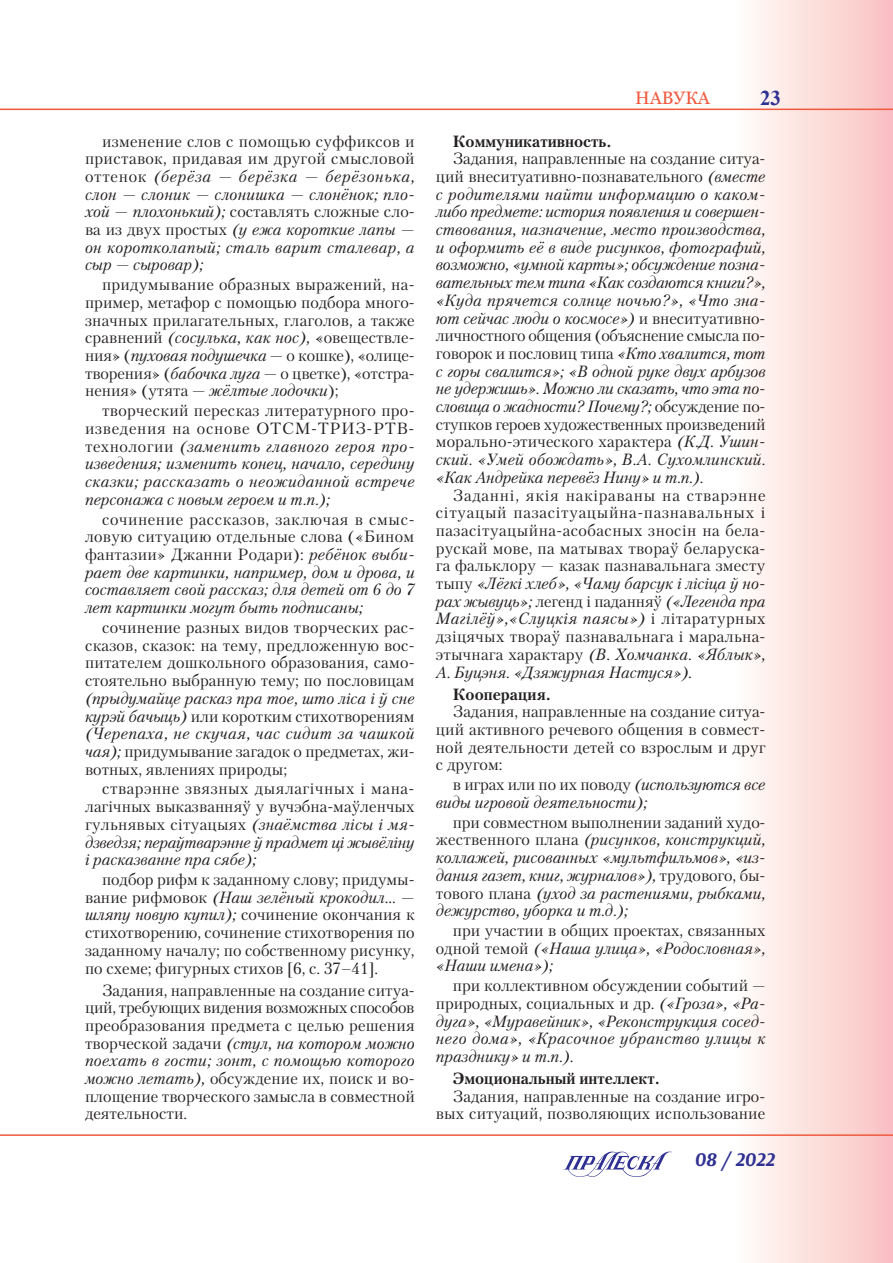
<style>
.page{position:relative;width:893px;height:1263px;background:#fff}
.page>*{position:absolute;margin:0;border:0;box-sizing:border-box;transform-origin:0 0}
.t1{font:700 21px "Times New Roman";color:#2e3092}
.t2{font:italic 700 19.5px "Arsenal";color:#2e3092}
.t3{font:18px "Georgia";color:#f0593e}
.Текст{font:16.2px/17.7px "Petersburg C";color:#231f20;text-align:justify}
.Текст-2{font:italic 16.2px/17.7px "Petersburg C";color:#231f20;text-align:justify}
.Текст_жирный{font:700 16.2px "Petersburg C";color:#231f20}
.s1{font-style:normal}
.s2{font-style:italic}
</style>
<div class="page">
<div style="left:735px;top:0;width:158px;height:1263px;background:linear-gradient(to right,#fffef9,#f9c1c1)"></div>
<hr style="left:0;top:1134px;width:893px;height:2px;background:#f0593e">
<svg style="left:563px;top:1151px;width:109px;height:26px"></svg>
<hr style="left:0;top:109px;width:893px;height:1px;background:#f0593e">
<p class="Текст-2" style="left:85px;top:132px;width:331px;text-indent:17px"><span class="s1">изменение слов с помощью суффиксов и приставок, придавая им другой смысловой оттенок</span> (берёза — берёзка — берёзонька, слон — слоник — слонишка — слонёнок; пло&shy;хой — плохонький); <span class="s1">составлять сложные сло&shy;ва из двух простых</span> (у ежа короткие лапы — он коротколапый; сталь варит сталевар, а сыр — сыровар);</p>
<p class="Текст" style="left:85px;top:276px;width:331px;text-indent:17px">придумывание образных выражений, на&shy;пример, метафор с помощью подбора много&shy;значных прилагательных, глаголов, а также сравнений <span class="s2">(сосулька, как нос),</span> «овеществле&shy;ния» (<span class="s2">пуховая подушечка</span> — о кошке), «олице&shy;творения» (<span class="s2">бабочка луга</span> — о цветке), «отстра&shy;нения» (утята — <span class="s2">жёлтые лодочки</span>);</p>
<p class="Текст-2" style="left:85px;top:402px;width:331px;text-indent:17px"><span class="s1">творческий пересказ литературного про&shy;изведения на основе ОТСМ-ТРИЗ-РТВ&shy;технологии</span> (заменить главного героя про&shy;изведения; изменить конец, начало, середину сказки; рассказать о неожиданной встрече персонажа с новым героем и т.п.);</p>
<p class="Текст-2" style="left:85px;top:510px;width:331px;text-indent:17px"><span class="s1">сочинение рассказов, заключая в смыс&shy;ловую ситуацию отдельные слова («Бином фантазии» Джанни Родари):</span> ребёнок выби&shy;рает две картинки, например, дом и дрова, и составляет свой рассказ; для детей от 6 до 7 лет картинки могут быть подписаны;</p>
<p class="Текст" style="left:85px;top:618px;width:331px;text-indent:17px">сочинение разных видов творческих рас&shy;сказов, сказок: на тему, предложенную вос&shy;питателем дошкольного образования, само&shy;стоятельно выбранную тему; по пословицам <span class="s2">(прыдумайце расказ пра тое, што ліса і ў сне курэй бачыць)</span> или коротким стихотворениям <span class="s2">(Черепаха, не скучая, час сидит за чашкой чая);</span> придумывание загадок о предметах, жи&shy;вотных, явлениях природы;</p>
<p class="Текст" style="left:85px;top:780px;width:331px;text-indent:17px">стварэнне звязных дыялагічных і мана&shy;лагічных выказванняў у вучэбна-маўленчых гульнявых сітуацыях <span class="s2">(знаёмства лісы і мя&shy;дзведзя; пераўтварэнне ў прадмет ці жывёліну і расказванне пра сябе);</span></p>
<p class="Текст" style="left:85px;top:870px;width:331px;text-indent:17px">подбор рифм к заданному слову; придумы&shy;вание рифмовок <span class="s2">(Наш зелёный крокодил… — шляпу новую купил);</span> сочинение окончания к стихотворению, сочинение стихотворения по заданному началу; по собственному рисунку, по схеме; фигурных стихов [6, с. 37–41].</p>
<p class="Текст" style="left:85px;top:981px;width:331px;text-indent:17px">Задания, направленные на создание ситуа&shy;ций, требующих видения возможных способов преобразования предмета с целью решения творческой задачи <span class="s2">(стул, на котором можно поехать в гости; зонт, с помощью которого можно летать),</span> обсуждение их, поиск и во&shy;площение творческого замысла в совместной деятельности.</p>
<p class="t3" style="left:635px;top:88px;width:76px">навука</p>
<p class="t1" style="left:760px;top:83px;width:22px">23</p>
<p class="Текст_жирный" style="left:453px;top:132px;width:160px">Коммуникативность.</p>
<p class="Текст-2" style="left:436px;top:150px;width:331px;text-indent:17px"><span class="s1">Задания, направленные на создание ситуа&shy;ций внеситуативно-познавательного</span> (вместе с родителями найти информацию о каком&shy;либо предмете: история появления и совершен&shy;ствования, назначение, место производства, и оформить её в виде рисунков, фотографий, возможно, «умной карты»; обсуждение позна&shy;вательных тем типа «Как создаются книги?», «Куда прячется солнце ночью?», «Что зна&shy;ют сейчас люди о космосе») <span class="s1">и внеситуативно&shy;личностного общения (объяснение смысла по&shy;говорок и пословиц типа</span> «Кто хвалится, тот с горы свалится»; «В одной руке двух арбузов не удержишь». Можно ли сказать, что эта по&shy;словица о жадности? Почему?; <span class="s1">обсуждение по&shy;ступков героев художественных произведений морально-этического характера</span> (К.Д. Ушин&shy;ский. «Умей обождать», В.А. Сухомлинский. «Как Андрейка перевёз Нину» и т.п.)<span class="s1">.</span></p>
<p class="Текст" style="left:436px;top:486px;width:331px;text-indent:17px">Заданні, якія накіраваны на стварэнне сітуацый пазасітуацыйна-пазнавальных і пазасітуацыйна-асобасных зносін на бела&shy;рускай мове, па матывах твораў беларуска&shy;га фальклору — казак пазнавальнага зместу тыпу <span class="s2">«Лёгкі хлеб», «Чаму барсук і лісіца ў но&shy;рах жывуць»;</span> легенд і паданняў <span class="s2">(«Легенда пра Магілёў»,«Слуцкія паясы»)</span> і літаратурных дзіцячых твораў пазнавальнага і маральна&shy;этычнага характару <span class="s2">(В. Хомчанка. «Яблык», А. Буцэня. «Дзяжурная Настуся»)</span>.</p>
<p class="Текст_жирный" style="left:453px;top:685px;width:99px">Кооперация.</p>
<p class="Текст" style="left:436px;top:702px;width:331px;text-indent:17px">Задания, направленные на создание ситуа&shy;ций активного речевого общения в совмест&shy;ной деятельности детей со взрослым и друг с другом:</p>
<p class="Текст-2" style="left:436px;top:776px;width:331px;text-indent:17px"><span class="s1">в играх или по их поводу</span> (используются все виды игровой деятельности);</p>
<p class="Текст-2" style="left:436px;top:813px;width:331px;text-indent:17px"><span class="s1">при совместном выполнении заданий худо&shy;жественного плана</span> (рисунков, конструкций, коллажей, рисованных «мультфильмов», «из&shy;дания газет, книг, журналов»), <span class="s1">трудового, бы&shy;тового плана</span> (уход за растениями, рыбками, дежурство, уборка и т.д.);</p>
<p class="Текст" style="left:436px;top:921px;width:331px;text-indent:17px">при участии в общих проектах, связанных одной темой <span class="s2">(«Наша улица», «Родословная», «Наши имена»);</span></p>
<p class="Текст-2" style="left:436px;top:977px;width:331px;text-indent:17px"><span class="s1">при коллективном обсуждении событий — природных, социальных и др.</span> («Гроза», «Ра&shy;дуга», «Муравейник», «Реконструкция сосед&shy;него дома», «Красочное убранство улицы к празднику» и т.п.).</p>
<p class="Текст_жирный" style="left:453px;top:1069px;width:209px">Эмоциональный интеллект.</p>
<p class="Текст" style="left:436px;top:1087px;width:331px;text-align:right">Задания, направленные на создание игро&shy;вых ситуаций, позволяющих использование</p>
<p class="t2" style="left:694px;top:1148px;width:82px">08 / 2022</p>
</div>
